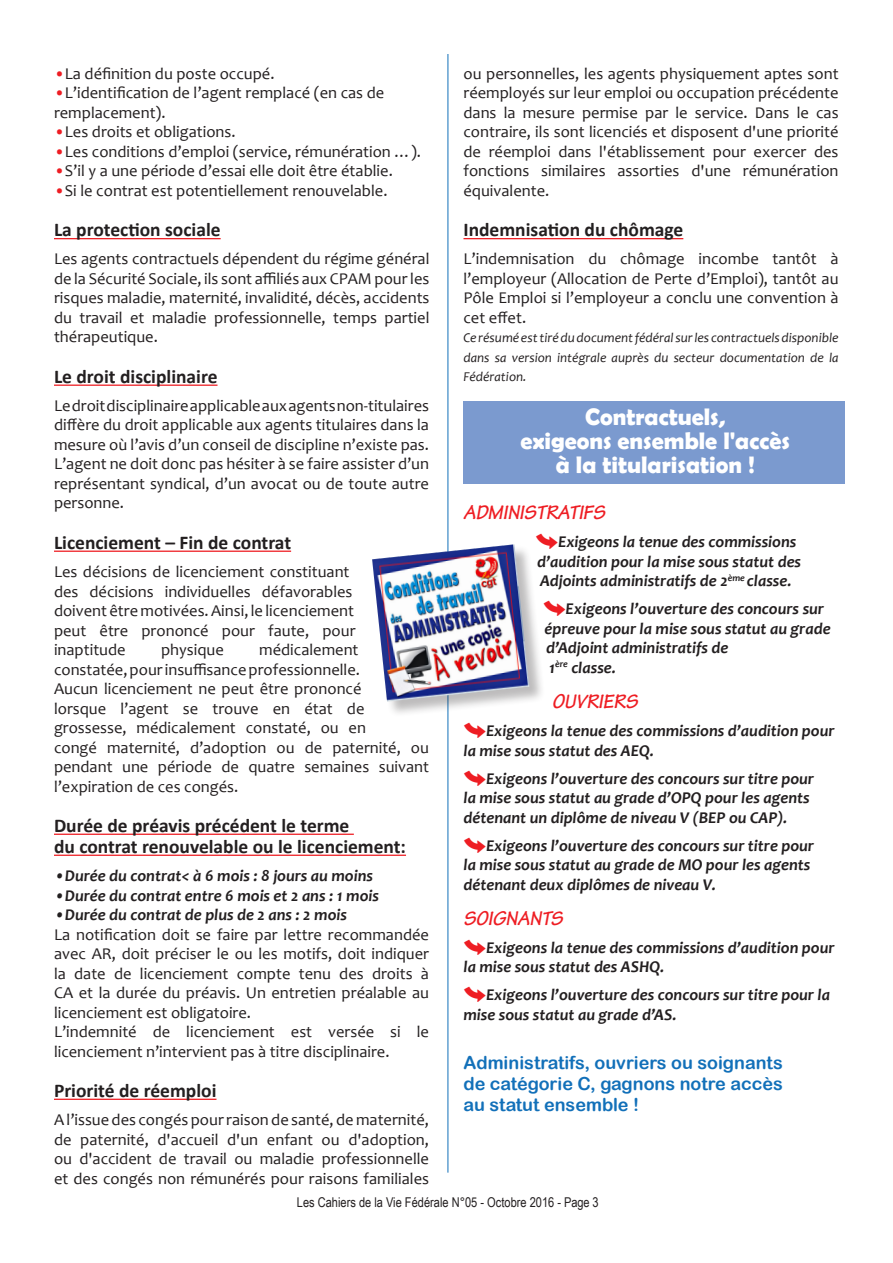
<style>
.page{position:relative;width:893px;height:1263px;background:#fff}
.page>*{position:absolute;margin:0;border:0;box-sizing:border-box;transform-origin:0 0}
.titre_bleu_gras_file{font:700 24px/24px "Berlin Sans FB Demi";color:#fff;text-align:center}
.intertitre_rouge{font:italic 700 21px "Tekton Pro";color:#ee1d23}
.inter_souligné_rouge{font:700 19.5px/21px "Calibri";color:#231f20}
.fonction{font:18px/21px "Arial Rounded MT Bold";color:#1270b9;text-align:justify}
.txt_interventions{font:16.5px/19.5px "Candara";color:#231f20;text-align:justify}
.txt_interventions-2{font:italic 700 16.5px/19.5px "Candara";color:#231f20}
.txt_interventions-3{font:italic 13.5px/19.5px "Candara";color:#231f20;text-align:justify}
.t1{font:13.5px "Arial Narrow";color:#231f20}
.s1{color:#ee1d23}
.s2{font-family:"Arrowstfb";font-weight:400;font-style:normal;color:#ee1d23}
</style>
<div class="page">
<div style="left:463px;top:402px;width:382px;height:82px;background:#7b9acf"></div>
<hr style="left:54px;top:238px;width:167px;height:1px;background:#ee1d23">
<hr style="left:54px;top:384px;width:164px;height:2px;background:#ee1d23">
<hr style="left:54px;top:551px;width:237px;height:1px;background:#ee1d23">
<hr style="left:54px;top:834px;width:300px;height:1px;background:#ee1d23">
<hr style="left:54px;top:855px;width:352px;height:1px;background:#ee1d23">
<hr style="left:54px;top:1099px;width:162px;height:1px;background:#ee1d23">
<hr style="left:463px;top:238px;width:220px;height:1px;background:#ee1d23">
<hr style="left:448px;top:54px;width:1px;height:1118px;background:#1270b9">
<div style="left:373px;top:545px;width:173px;height:173px;background:#231f20;opacity:.3"></div>
<img style="left:372px;top:544px;width:157px;height:158px">
<p class="txt_interventions" style="left:54px;top:64px;width:222px"><span class="s1">•</span>La définition du poste occupé.</p>
<p class="txt_interventions" style="left:54px;top:83px;width:332px"><span class="s1">•</span>L’identification de l’agent remplacé (en cas de remplacement).</p>
<p class="txt_interventions" style="left:54px;top:122px;width:183px"><span class="s1">•</span>Les droits et obligations.</p>
<p class="txt_interventions" style="left:54px;top:142px;width:368px"><span class="s1">•</span>Les conditions d’emploi (service, rémunération …).</p>
<p class="txt_interventions" style="left:54px;top:161px;width:340px"><span class="s1">•</span>S’il y a une période d’essai elle doit être établie.</p>
<p class="txt_interventions" style="left:54px;top:181px;width:335px"><span class="s1">•</span>Si le contrat est potentiellement renouvelable.</p>
<p class="inter_souligné_rouge" style="left:54px;top:219px;width:168px">La protection sociale</p>
<p class="txt_interventions" style="left:54px;top:249px;width:377px">Les agents contractuels dépendent du régime général de la Sécurité Sociale, ils sont affiliés aux CPAM pour les risques maladie, maternité, invalidité, décès, accidents du travail et maladie professionnelle, temps partiel thérapeutique.</p>
<p class="inter_souligné_rouge" style="left:54px;top:365px;width:165px">Le droit disciplinaire</p>
<p class="txt_interventions" style="left:54px;top:396px;width:377px">Le droit disciplinaire applicable aux agents non-titulaires diffère du droit applicable aux agents titulaires dans la mesure où l’avis d’un conseil de discipline n’existe pas.<br>L’agent ne doit donc pas hésiter à se faire assister d’un représentant syndical, d’un avocat ou de toute autre personne.</p>
<p class="inter_souligné_rouge" style="left:54px;top:531px;width:239px">Licenciement – Fin de contrat</p>
<p class="txt_interventions" style="left:54px;top:562px;width:303px;text-align:left">Les décisions de licenciement constituant des décisions individuelles défavorables doivent être motivées. Ainsi, le licenciement peut être prononcé pour faute, pour inaptitude</p>
<p class="txt_interventions" style="left:54px;top:640px;width:308px;text-align:right">médicalement<br>constatée, pour insuffisance professionnelle.</p>
<p class="txt_interventions" style="left:54px;top:679px;width:377px;text-align:left">Aucun licenciement ne peut être prononcé<br>lorsque l’agent se trouve en état de grossesse, médicalement constaté, ou en<br>congé maternité, d’adoption ou de paternité, ou pendant une période de quatre semaines suivant l’expiration de ces congés.</p>
<p class="inter_souligné_rouge" style="left:54px;top:814px;width:354px">Durée de préavis précédent le terme<br>du contrat renouvelable ou le licenciement:</p>
<p class="txt_interventions-2" style="left:54px;top:866px;width:321px">•Durée du contrat&lt; à 6 mois : 8 jours au moins</p>
<p class="txt_interventions-2" style="left:54px;top:885px;width:326px">•Durée du contrat entre 6 mois et 2 ans : 1 mois</p>
<p class="txt_interventions-2" style="left:54px;top:905px;width:294px">•Durée du contrat de plus de 2 ans : 2 mois</p>
<p class="txt_interventions" style="left:54px;top:924px;width:377px">La notification doit se faire par lettre recommandée avec AR, doit préciser le ou les motifs, doit indiquer la date de licenciement compte tenu des droits à CA et la durée du préavis. Un entretien préalable au licenciement est obligatoire.</p>
<p class="txt_interventions" style="left:54px;top:1022px;width:377px">L’indemnité de licenciement est versée si le licenciement n’intervient pas à titre disciplinaire.</p>
<p class="inter_souligné_rouge" style="left:54px;top:1079px;width:164px">Priorité de réemploi</p>
<p class="txt_interventions" style="left:54px;top:1110px;width:377px">A l’issue des congés pour raison de santé, de maternité, de paternité, d'accueil d'un enfant ou d'adoption, ou d'accident de travail ou maladie professionnelle et des congés non rémunérés pour raisons familiales</p>
<p class="txt_interventions" style="left:161px;top:640px;width:64px">physique</p>
<p class="txt_interventions" style="left:463px;top:64px;width:377px">ou personnelles, les agents physiquement aptes sont réemployés sur leur emploi ou occupation précédente dans la mesure permise par le service. Dans le cas contraire, ils sont licenciés et disposent d'une priorité de réemploi dans l'établissement pour exercer des fonctions similaires assorties d'une rémunération équivalente.</p>
<p class="inter_souligné_rouge" style="left:463px;top:219px;width:221px">Indemnisation du chômage</p>
<p class="txt_interventions" style="left:463px;top:249px;width:377px">L’indemnisation du chômage incombe tantôt à l’employeur (Allocation de Perte d’Emploi), tantôt au Pôle Emploi si l’employeur a conclu une convention à cet effet.</p>
<p class="txt_interventions-3" style="left:463px;top:328px;width:377px">Ce résumé est tiré du document fédéral sur les contractuels disponible dans sa version intégrale auprès du secteur documentation de la Fédération.</p>
<p class="titre_bleu_gras_file" style="left:521px;top:404px;width:271px">Contractuels,<br>exigeons ensemble l'accès à la titularisation !</p>
<p class="intertitre_rouge" style="left:463px;top:500px;width:143px">ADMINISTRATIFS</p>
<p class="txt_interventions-2" style="left:536px;top:532px;width:267px"><span class="s2">P</span>Exigeons la tenue des commissions d’audition pour la mise sous statut des<br>Adjoints administratifs de 2<sup>ème</sup> classe.</p>
<p class="txt_interventions-2" style="left:543px;top:599px;width:289px"><span class="s2">P</span>Exigeons l’ouverture des concours sur épreuve pour la mise sous statut au grade d’Adjoint administratifs de<br>1<sup>ère</sup> classe.</p>
<p class="intertitre_rouge" style="left:552px;top:689px;width:87px">OUVRIERS</p>
<p class="txt_interventions-2" style="left:463px;top:721px;width:373px"><span class="s2">P</span>Exigeons la tenue des commissions d’audition pour la mise sous statut des AEQ.</p>
<p class="txt_interventions-2" style="left:463px;top:768px;width:352px"><span class="s2">P</span>Exigeons l’ouverture des concours sur titre pour la mise sous statut au grade d’OPQ pour les agents détenant un diplôme de niveau V (BEP ou CAP).</p>
<p class="txt_interventions-2" style="left:463px;top:835px;width:352px"><span class="s2">P</span>Exigeons l’ouverture des concours sur titre pour la mise sous statut au grade de MO pour les agents détenant deux diplômes de niveau V.</p>
<p class="intertitre_rouge" style="left:463px;top:906px;width:101px">SOIGNANTS</p>
<p class="txt_interventions-2" style="left:463px;top:937px;width:373px"><span class="s2">P</span>Exigeons la tenue des commissions d’audition pour la mise sous statut des ASHQ.</p>
<p class="txt_interventions-2" style="left:463px;top:985px;width:368px"><span class="s2">P</span>Exigeons l’ouverture des concours sur titre pour la mise sous statut au grade d’AS.</p>
<p class="fonction" style="left:463px;top:1052px;width:321px">Administratifs, ouvriers ou soignants de catégorie C, gagnons notre accès au statut ensemble !</p>
<p class="t1" style="left:297px;top:1193px;width:303px">Les Cahiers de la Vie Fédérale N°05 - Octobre 2016 - Page 3</p>
</div>
